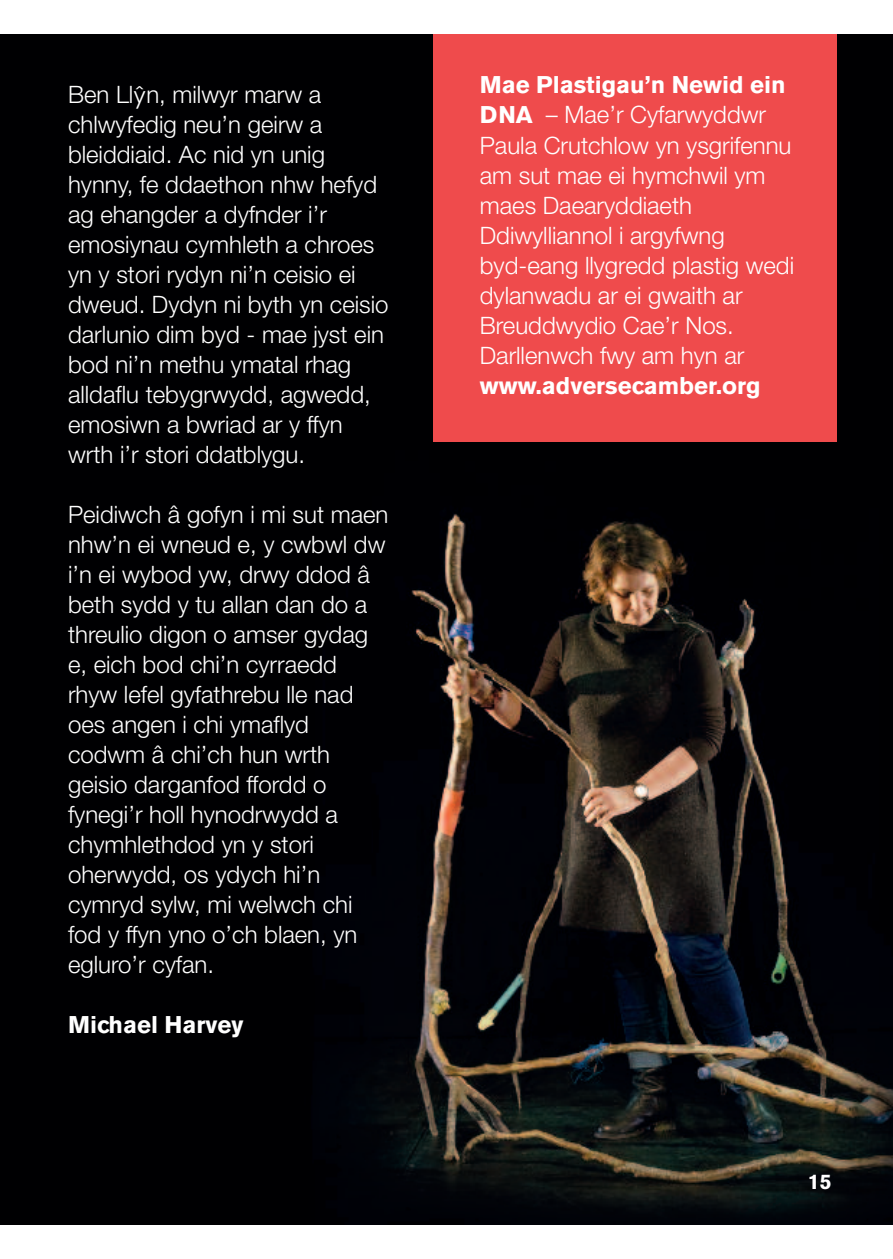
<style>
.page{position:relative;width:893px;height:1259px;background:#fff}
.page>*{position:absolute;margin:0;border:0;box-sizing:border-box;transform-origin:0 0}
.t1{font:300 24px/30px "Helvetica Neue";color:#fff}
.t2{font:700 24px "Akzidenz Grotesk BE";color:#fff}
.t3{font:700 21px "Akzidenz Grotesk BE";color:#fff}
.s1{font-family:"Nexa";font-weight:400}
.s2{font-family:"Akzidenz Grotesk BE";font-weight:700}
</style>
<div class="page">
<div style="left:0;top:34px;width:893px;height:1191px;background:#000002"></div>
<img style="left:347px;top:162px;width:546px;height:1053px">
<div style="left:434px;top:34px;width:403px;height:407px;background:#ef4b4c"></div>
<p class="t1" style="left:68px;top:82px;width:322px">Ben Ll<span class="s1">ŷ</span>n, milwyr marw a chlwyfedig neu’n geirw a bleiddiaid. Ac nid yn unig hynny, fe ddaethon nhw hefyd ag ehangder a dyfnder i’r emosiynau cymhleth a chroes yn y stori rydyn ni’n ceisio ei dweud. Dydyn ni byth yn ceisio darlunio dim byd - mae jyst ein bod ni’n methu ymatal rhag alldaflu tebygrwydd, agwedd, emosiwn a bwriad ar y ffyn wrth i’r stori ddatblygu.</p>
<p class="t1" style="left:68px;top:502px;width:322px">Peidiwch â gofyn i mi sut maen nhw’n ei wneud e, y cwbwl dw i’n ei wybod yw, drwy ddod â beth sydd y tu allan dan do a threulio digon o amser gydag e, eich bod chi’n cyrraedd rhyw lefel gyfathrebu lle nad oes angen i chi ymaflyd codwm â chi’ch hun wrth geisio darganfod ffordd o fynegi’r holl hynodrwydd a chymhlethdod yn y stori oherwydd, os ydych hi’n cymryd sylw, mi welwch chi fod y ffyn yno o’ch blaen, yn egluro’r cyfan.</p>
<p class="t2" style="left:68px;top:1015px;width:177px">Michael Harvey</p>
<p class="t2" style="left:480px;top:76px;width:307px">Mae Plastigau’n Newid ein</p>
<p class="t1" style="left:480px;top:102px;width:316px"><span class="s2">DNA</span> – Mae’r Cyfarwyddwr<br>Paula Crutchlow yn ysgrifennu am sut mae ei hymchwil ym maes Daearyddiaeth<br>Ddiwylliannol i argyfwng byd-eang llygredd plastig wedi dylanwadu ar ei gwaith ar<br>Breuddwydio Cae’r Nos.<br>Darllenwch fwy am hyn ar</p>
<p class="t2" style="left:480px;top:376px;width:282px">www.adversecamber.org</p>
<p class="t3" style="left:808px;top:1173px;width:25px">15</p>
</div>
